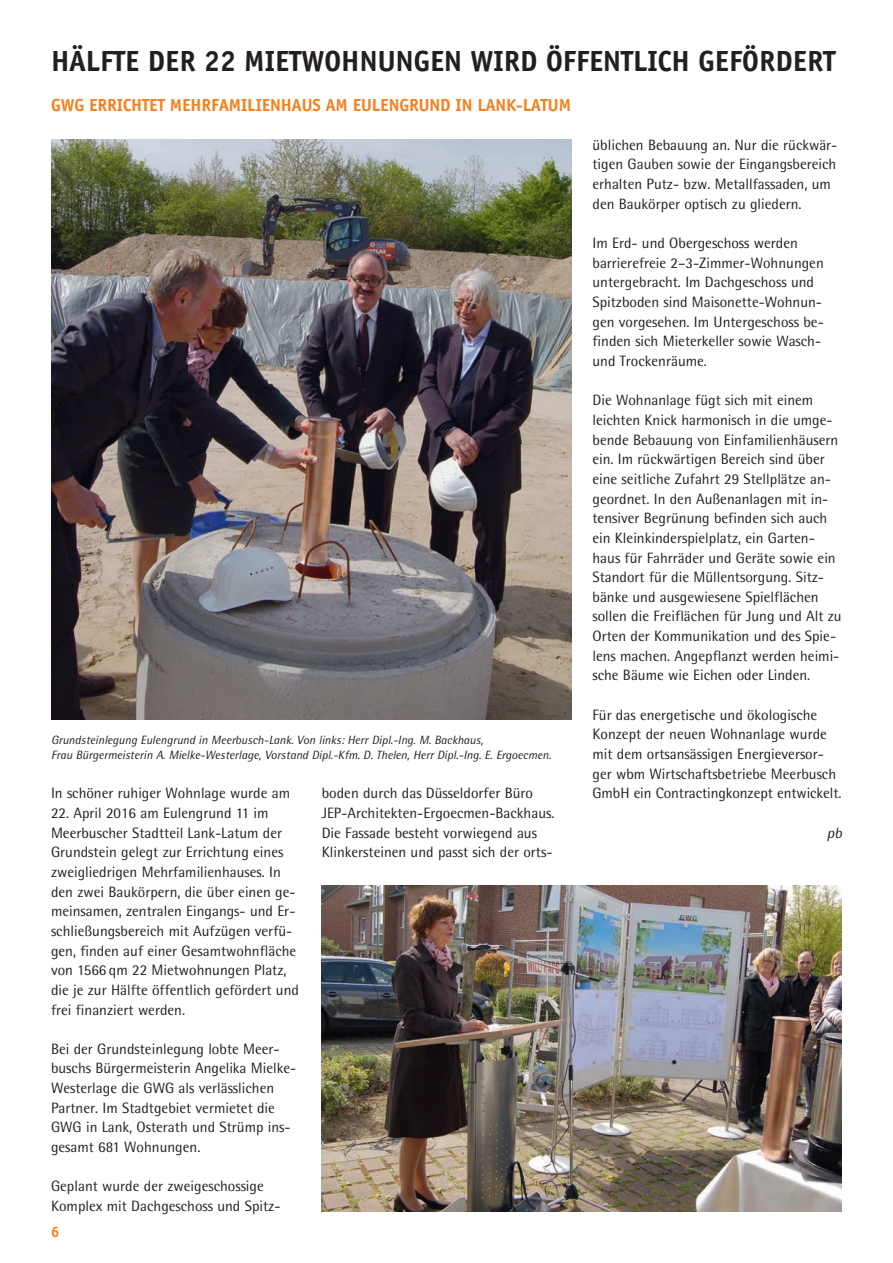
<style>
.page{position:relative;width:893px;height:1263px;background:#fff}
.page>*{position:absolute;margin:0;border:0;box-sizing:border-box;transform-origin:0 0}
.t1{font:700 30px "Officina Sans";letter-spacing:.005em;color:#231f20}
.t2{font:700 18px "Officina Sans";color:#f58220}
.t3{font:15px/19.6px "Rotis Semi Sans";color:#231f20}
.t4{font:italic 15px "Rotis Semi Sans";color:#231f20}
.t5{font:700 15px "Officina San ITC";color:#f58220}
.t6{font:italic 12px/15px "Rotis Semi Sans";color:#231f20}
</style>
<div class="page">
<img style="left:51px;top:139px;width:520px;height:581px">
<img style="left:322px;top:885px;width:520px;height:327px">
<h1 class="t1" style="left:51px;top:43px;width:786px">HÄLFTE DER 22 MIETWOHNUNGEN WIRD ÖFFENTLICH GEFÖRDERT</h1>
<p class="t2" style="left:51px;top:94px;width:521px">GWG ERRICHTET MEHRFAMILIENHAUS AM EULENGRUND IN LANK-LATUM</p>
<p class="t6" style="left:51px;top:732px;width:502px">Grundsteinlegung Eulengrund in Meerbusch-Lank. Von links: Herr Dipl.-Ing. M. Backhaus,<br>Frau Bürgermeisterin A. Mielke-Westerlage, Vorstand Dipl.-Kfm. D. Thelen, Herr Dipl.-Ing. E. Ergoecmen.</p>
<p class="t3" style="left:51px;top:783px;width:241px">In schöner ruhiger Wohnlage wurde am</p>
<p class="t3" style="left:51px;top:803px;width:249px">22. April 2016 am Eulengrund 11 im Meerbuscher Stadtteil Lank-Latum der Grundstein gelegt zur Errichtung eines zweigliedrigen Mehrfamilienhauses. In den zwei Baukörpern, die über einen ge&shy;meinsamen, zentralen Eingangs- und Er&shy;schließungsbereich mit Aufzügen verfü&shy;gen, finden auf einer Gesamtwohnfläche von 1566 qm 22 Mietwohnungen Platz, die je zur Hälfte öffentlich gefördert und frei finanziert werden.</p>
<p class="t3" style="left:51px;top:1039px;width:247px">Bei der Grundsteinlegung lobte Meer&shy;buschs Bürgermeisterin Angelika Mielke-Westerlage die GWG als verlässlichen Partner. Im Stadtgebiet vermietet die GWG in Lank, Osterath und Strümp ins&shy;gesamt 681 Wohnungen.</p>
<p class="t3" style="left:51px;top:1176px;width:229px">Geplant wurde der zweigeschossige<br>Komplex mit Dachgeschoss und Spitz-</p>
<p class="t5" style="left:51px;top:1222px;width:10px">6</p>
<p class="t3" style="left:322px;top:783px;width:234px">boden durch das Düsseldorfer Büro JEP-Architekten-Ergoecmen-Backhaus.<br>Die Fassade besteht vorwiegend aus Klinkersteinen und passt sich der orts-</p>
<p class="t3" style="left:592px;top:135px;width:246px">üblichen Bebauung an. Nur die rückwär&shy;tigen Gauben sowie der Eingangsbereich erhalten Putz- bzw. Metallfassaden, um den Baukörper optisch zu gliedern.</p>
<p class="t3" style="left:592px;top:233px;width:233px">Im Erd- und Obergeschoss werden barrierefreie 2–3-Zimmer-Wohnungen untergebracht. Im Dachgeschoss und Spitzboden sind Maisonette-Wohnun&shy;gen vorgesehen. Im Untergeschoss be&shy;finden sich Mieterkeller sowie Wasch&shy;und Trockenräume.</p>
<p class="t3" style="left:592px;top:390px;width:251px">Die Wohnanlage fügt sich mit einem leichten Knick harmonisch in die umge&shy;bende Bebauung von Einfamilienhäusern ein. Im rückwärtigen Bereich sind über eine seitliche Zufahrt 29 Stellplätze an&shy;geordnet. In den Außenanlagen mit in&shy;tensiver Begrünung befinden sich auch ein Kleinkinderspielplatz, ein Garten&shy;haus für Fahrräder und Geräte sowie ein Standort für die Müllentsorgung. Sitz&shy;bänke und ausgewiesene Spielflächen sollen die Freiflächen für Jung und Alt zu Orten der Kommunikation und des Spie&shy;lens machen. Angepflanzt werden heimi&shy;sche Bäume wie Eichen oder Linden.</p>
<p class="t3" style="left:592px;top:705px;width:251px">Für das energetische und ökologische Konzept der neuen Wohnanlage wurde mit dem ortsansässigen Energieversor&shy;ger wbm Wirtschaftsbetriebe Meerbusch GmbH ein Contractingkonzept entwickelt.</p>
<p class="t4" style="left:827px;top:823px;width:16px">pb</p>
</div>
